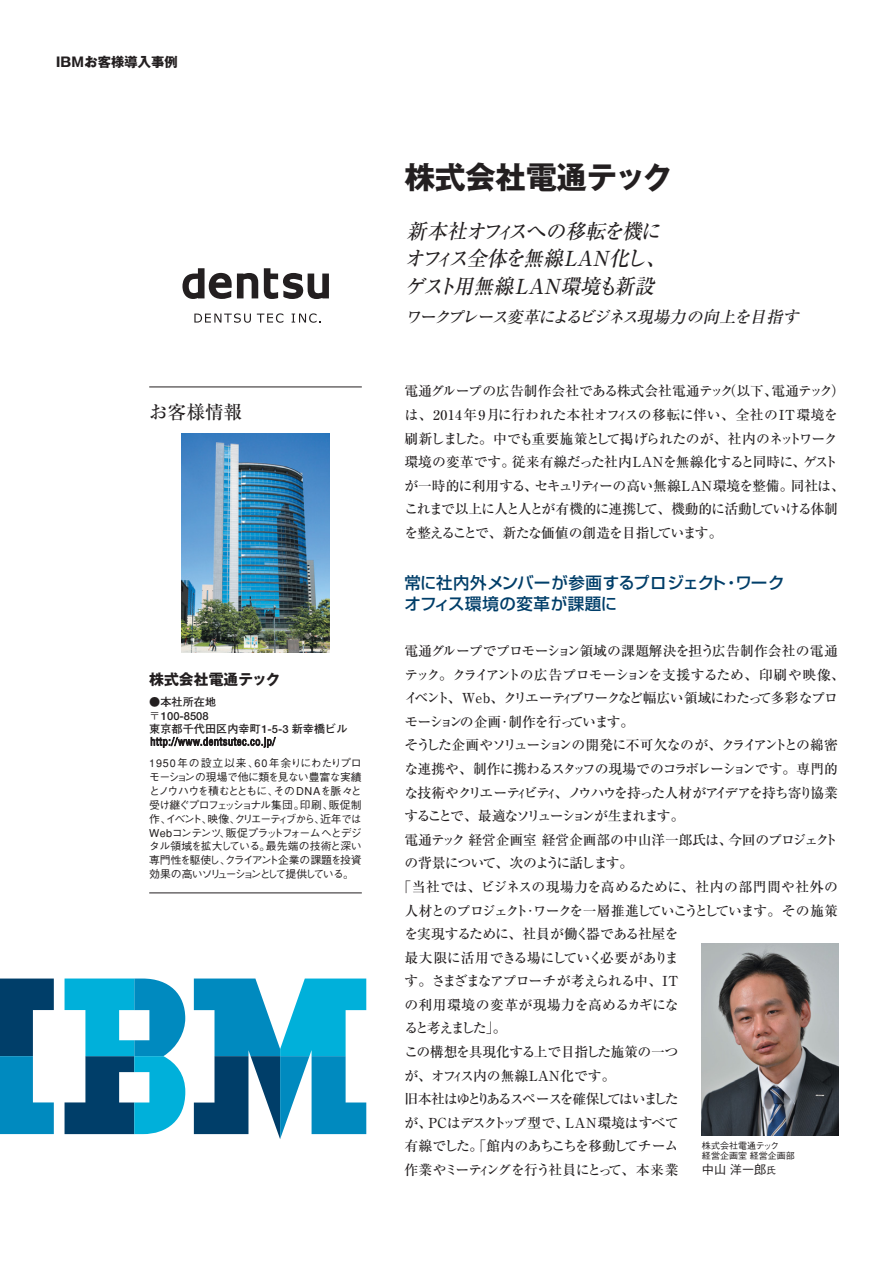
<style>
.page{position:relative;width:894px;height:1263px;background:#fff}
.page>*{position:absolute;margin:0;border:0;box-sizing:border-box;transform-origin:0 0}
.t1{font:700 30.75px "Gothic MB101";letter-spacing:-.015em;color:#231f20}
.t2{font:italic 500 20.7px/27.6px "Ryumin";color:#231f20;scale:.96 1}
.t3{font:500 18.6px "Ryumin";color:#231f20}
.t4{font:500 16.5px/21.3px "Shin Go";letter-spacing:.04em;color:#003e69}
.t5{font:italic 500 16.5px "Ryumin";color:#231f20}
.t6{font:700 14.85px "Gothic MB101";color:#231f20}
.t7{font:500 13.8px/23.5px "Ryumin";letter-spacing:-.03em;color:#231f20}
.t8{font:500 13.8px "Ryumin";letter-spacing:-.055em;color:#231f20}
.t9{font:500 13.8px "Ryumin";letter-spacing:-.1em;color:#231f20}
.t10{font:500 13.8px "Ryumin";letter-spacing:-.075em;color:#231f20}
.t11{font:500 13.8px "Ryumin";letter-spacing:.035em;color:#231f20}
.t12{font:500 13.8px "Ryumin";letter-spacing:-.125em;color:#231f20}
.t13{font:500 13.8px "Ryumin";letter-spacing:-.02em;color:#231f20}
.t14{font:500 13.8px "Ryumin";letter-spacing:-.095em;color:#231f20}
.t15{font:500 13.8px "Ryumin";letter-spacing:-.085em;color:#231f20}
.t16{font:500 13.8px "Ryumin";letter-spacing:.005em;color:#231f20}
.t17{font:500 13.8px "Ryumin";letter-spacing:-.01em;color:#231f20}
.t18{font:500 13.8px "Ryumin";letter-spacing:-.035em;color:#231f20}
.t19{font:500 13.8px "Ryumin";color:#231f20}
.t20{font:500 13.8px "Ryumin";letter-spacing:-.16em;color:#231f20}
.t21{font:700 13.35px "Gothic MB101";color:#231f20}
.t22{font:500 12.15px "Gothic BBB";color:#231f20}
.t23{font:700 11.1px/13.4px "Futo Go B101";color:#231f20}
.t24{font:500 10.8px/13.8px "Gothic BBB";letter-spacing:-.12em;color:#231f20;text-align:justify}
.t25{font:500 9px/10.6px "Gothic BBB";color:#231f20}
.s1{font-size:9.6px}
</style>
<div class="page">
<svg style="left:0;top:979px;width:54px;height:155px"></svg>
<svg style="left:194px;top:979px;width:172px;height:160px"></svg>
<svg style="left:65px;top:979px;width:120px;height:155px"></svg>
<img style="left:702px;top:944px;width:136px;height:191px">
<svg style="left:257px;top:313px;width:26px;height:10px"></svg>
<svg style="left:292px;top:313px;width:29px;height:10px"></svg>
<svg style="left:194px;top:313px;width:57px;height:10px"></svg>
<svg style="left:182px;top:268px;width:76px;height:31px"></svg>
<svg style="left:264px;top:268px;width:65px;height:31px"></svg>
<hr style="left:149px;top:387px;width:213px;height:1px;background:#231f20">
<img style="left:181px;top:434px;width:149px;height:219px">
<svg style="left:151px;top:737px;width:125px;height:11px"></svg>
<hr style="left:149px;top:893px;width:213px;height:1px;background:#231f20">
<p class="t21" style="left:56px;top:57px;width:123px">IBMお客様導入事例</p>
<h3 class="t3" style="left:149px;top:406px;width:95px">お客様情報</h3>
<p class="t6" style="left:149px;top:674px;width:133px">株式会社電通テック</p>
<p class="t23" style="left:149px;top:697px;width:200px">●本社所在地<br>〒100-8508<br>東京都千代田区内幸町1-5-3 新幸橋ビル</p>
<p class="t24" style="left:149px;top:758px;width:214px">1950年の設立以来、60年余りにわたりプロモーションの現場で他に類を見ない豊富な実績とノウハウを積むとともに、その DNAを脈々と受け継ぐプロフェッショナル集団。印刷、販促制作、イベント、映像、クリエーティブから、近年ではWebコンテンツ、販促プラットフォームへとデジタル領域を拡大している。最先端の技術と深い専門性を駆使し、クライアント企業の課題を投資効果の高いソリューションとして提供している。</p>
<h1 class="t1" style="left:404px;top:166px;width:270px">株式会社電通テック</h1>
<h2 class="t2" style="left:404px;top:220px;width:278px">新本社オフィスへの移転を機にオフィス全体を無線LAN化し、ゲスト用無線 LAN環境も新設</h2>
<p class="t5" style="left:404px;top:311px;width:399px">ワークプレース変革によるビジネス現場力の向上を目指す</p>
<p class="t7" style="left:404px;top:381px;width:442px">電通グループの広告制作会社である株式会社電通テック（以下、電通テック）は、2014年9月に行われた本社オフィスの移転に伴い、全社のIT環境を刷新しました。中でも重要施策として掲げられたのが、社内のネットワーク環境の変革です。従来有線だった社内LANを無線化すると同時に、ゲストが一時的に利用する、セキュリティーの高い無線LAN環境を整備。同社は、これまで以上に人と人とが有機的に連携して、機動的に活動していける体制を整えることで、新たな価値の創造を目指しています。</p>
<p class="t4" style="left:404px;top:574px;width:382px">常に社内外メンバーが参画するプロジェクト・ワークオフィス環境の変革が課題に</p>
<p class="t16" style="left:404px;top:646px;width:435px">電通グループでプロモーション領域の課題解決を担う広告制作会社の電通</p>
<p class="t8" style="left:404px;top:670px;width:442px">テック。クライアントの広告プロモーションを支援するため、印刷や映像、</p>
<p class="t14" style="left:404px;top:693px;width:435px">イベント、Web、クリエーティブワークなど幅広い領域にわたって多彩なプロ</p>
<p class="t9" style="left:404px;top:717px;width:232px">モーションの企画・制作を行っています。</p>
<p class="t15" style="left:404px;top:740px;width:435px">そうした企画やソリューションの開発に不可欠なのが、クライアントとの綿密</p>
<p class="t8" style="left:404px;top:764px;width:435px">な連携や、制作に携わるスタッフの現場でのコラボレーションです。専門的</p>
<p class="t8" style="left:404px;top:788px;width:435px">な技術やクリエーティビティ、ノウハウを持った人材がアイデアを持ち寄り協業</p>
<p class="t12" style="left:404px;top:811px;width:282px">することで、最適なソリューションが生まれます。</p>
<p class="t17" style="left:404px;top:835px;width:435px">電通テック経営企画室経営企画部の中山洋一郎氏は、今回のプロジェクト</p>
<p class="t9" style="left:404px;top:858px;width:231px">の背景について、次のように話します。</p>
<p class="t11" style="left:397px;top:882px;width:442px">「当社では、ビジネスの現場力を高めるために、社内の部門間や社外の</p>
<p class="t10" style="left:404px;top:906px;width:435px">人材とのプロジェクト・ワークを一層推進していこうとしています。その施策</p>
<p class="t8" style="left:404px;top:929px;width:276px">を実現するために、社員が働く器である社屋を</p>
<p class="t18" style="left:404px;top:953px;width:276px">最大限に活用できる場にしていく必要がありま</p>
<p class="t10" style="left:404px;top:976px;width:276px">す。さまざまなアプローチが考えられる中、IT</p>
<p class="t11" style="left:404px;top:1000px;width:276px">の利用環境の変革が現場力を高めるカギにな</p>
<p class="t20" style="left:404px;top:1024px;width:104px">ると考えました」。</p>
<p class="t13" style="left:404px;top:1047px;width:276px">この構想を具現化する上で目指した施策の一つ</p>
<p class="t19" style="left:404px;top:1071px;width:213px">が、オフィス内の無線LAN化です。</p>
<p class="t12" style="left:404px;top:1094px;width:276px">旧本社はゆとりあるスペースを確保してはいました</p>
<p class="t13" style="left:404px;top:1118px;width:276px">が、PCはデスクトップ型で、LAN環境はすべて</p>
<p class="t8" style="left:404px;top:1142px;width:276px">有線でした。「館内のあちこちを移動してチーム</p>
<p class="t9" style="left:404px;top:1165px;width:276px">作業やミーティングを行う社員にとって、本来業</p>
<p class="t25" style="left:702px;top:1141px;width:94px">株式会社電通テック<br>経営企画室経営企画部</p>
<p class="t22" style="left:702px;top:1165px;width:76px">中山洋一郎<span class="s1">氏</span></p>
</div>
